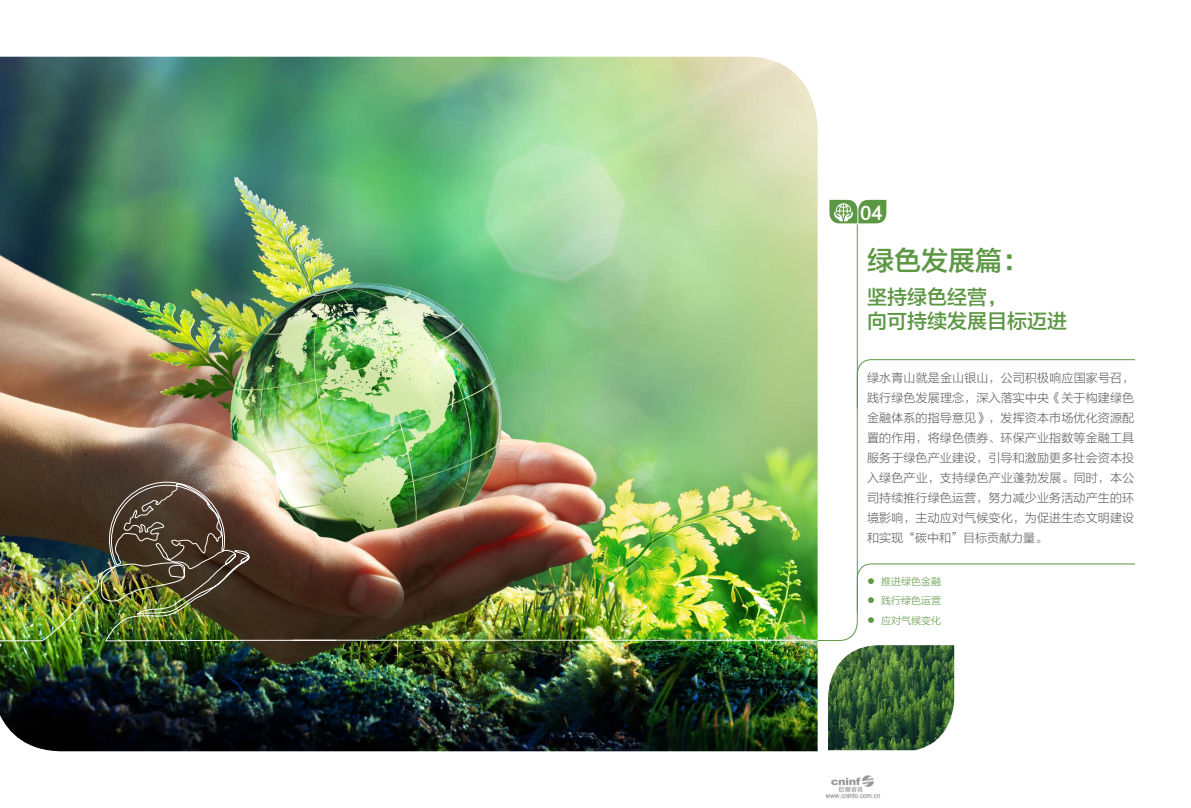
<style>
.page{position:relative;width:1191px;height:808px;background:#fff}
.page>*{position:absolute;margin:0;border:0;box-sizing:border-box;transform-origin:0 0}
.t1{font:27px "FZLTZHK GBK1 0";color:#5c9744}
.t2{font:20px/24px "FZLTZHK GBK1 0";color:#5c9744}
.t3{font:17.2px "FZLTZHK GBK1 0";color:#fff}
.t4{font:12px/20px "FZLTXHK GBK1 0";letter-spacing:.015em;color:#57585a;text-align:justify}
.t5{font:10px "FZLTXHK GBK1 0";color:#5c9744}
.s1{font-family:"FZLTCHK GBK1 0";font-size:8px}
</style>
<div class="page">
<img style="left:0;top:57px;width:817px;height:694px">
<hr style="left:293px;top:640px;width:524px;height:1px;background:#fff">
<img style="left:0;top:477px;width:336px;height:165px">
<img style="left:828px;top:645px;width:126px;height:105px">
<svg style="left:817px;top:200px;width:317px;height:441px"></svg>
<img style="left:825px;top:775px;width:55px;height:24px">
<h3 class="t3" style="left:860px;top:203px;width:24px">04</h3>
<h1 class="t1" style="left:867px;top:246px;width:163px">绿色发展篇：</h1>
<h2 class="t2" style="left:867px;top:285px;width:201px">坚持绿色经营，<br>向可持续发展目标迈进</h2>
<p class="t4" style="left:867px;top:368px;width:269px">绿水青山就是金山银山，公司积极响应国家号召，践行绿色发展理念，深入落实中央《关于构建绿色金融体系的指导意见》，发挥资本市场优化资源配置的作用，将绿色债券、环保产业指数等金融工具服务于绿色产业建设，引导和激励更多社会资本投入绿色产业，支持绿色产业蓬勃发展。同时，本公司持续推行绿色运营，努力减少业务活动产生的环境影响，主动应对气候变化，为促进生态文明建设和实现“碳中和”目标贡献力量。</p>
<p class="t5" style="left:867px;top:576px;width:76px"><span class="s1">●</span> 推进绿色金融</p>
<p class="t5" style="left:867px;top:595px;width:76px"><span class="s1">●</span> 践行绿色运营</p>
<p class="t5" style="left:867px;top:615px;width:76px"><span class="s1">●</span> 应对气候变化</p>
</div>
